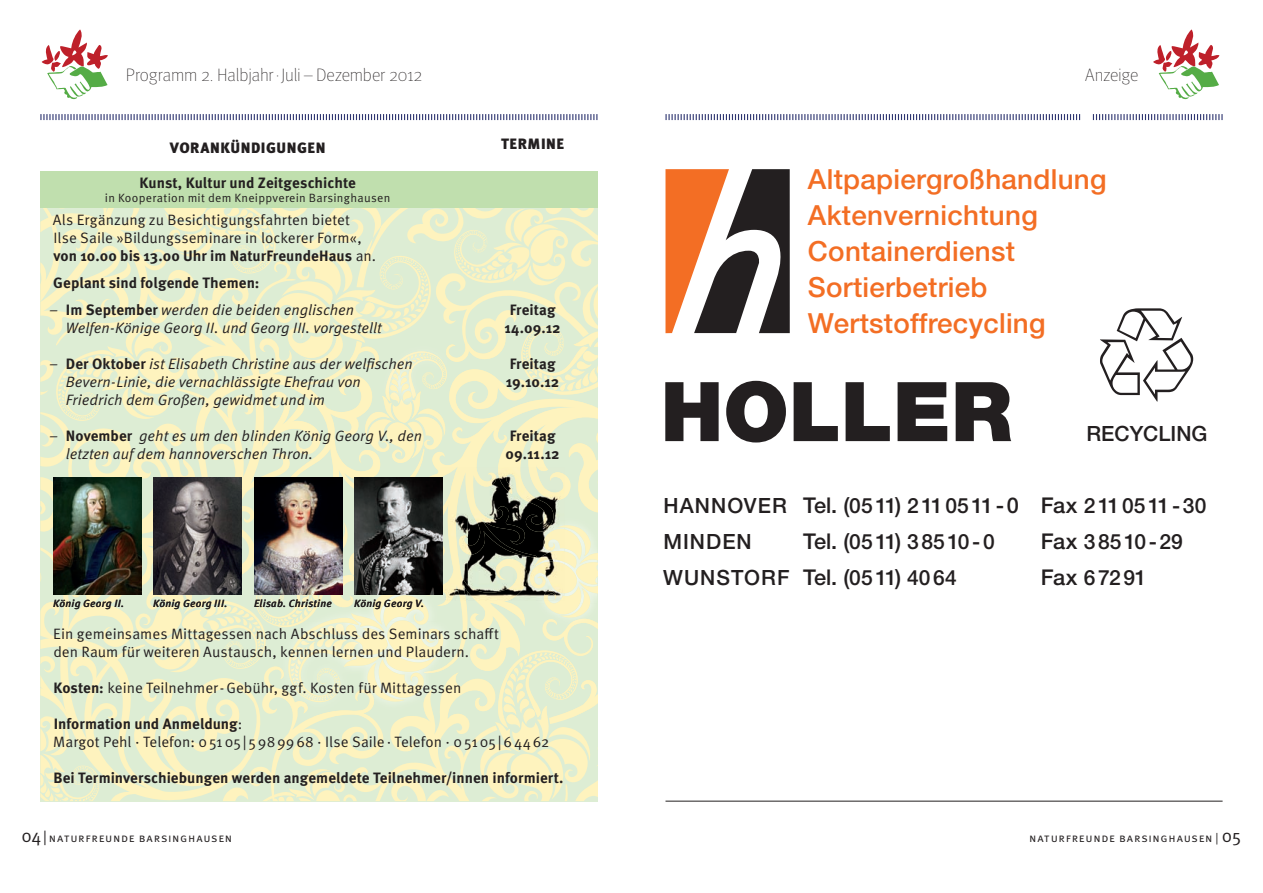
<style>
.page{position:relative;width:1263px;height:893px;background:#fff}
.page>*{position:absolute;margin:0;border:0;box-sizing:border-box;transform-origin:0 0}
.t1{font:900 82.5px "Helvetica Neue LT Std";color:#231f20}
.t2{font:500 27.75px/36px "Helvetica Neue LT Std";letter-spacing:.01em;color:#f36e24}
.t3{font:500 21px/36px "Helvetica Neue LT Std";letter-spacing:.045em;color:#231f20}
.t4{font:500 21px "Helvetica Neue LT Std";letter-spacing:.005em;color:#231f20}
.t5{font:100 18px "Meta";letter-spacing:-.01em;color:#231f20}
.t6{font:15px/18px "Meta Pro";color:#231f20}
.t7{font:italic 15px/18px "Meta Pro";color:#231f20}
.t8{font:700 15px/18px "Meta Pro";color:#231f20}
.t9{font:900 15px "Meta Pro";letter-spacing:.035em;color:#231f20}
.t10{font:12px "Meta Pro";letter-spacing:.05em;color:#231f20}
.t11{font:12px "Meta Pro";letter-spacing:.025em;color:#231f20}
.t12{font:italic 500 10.5px "Meta Pro";letter-spacing:.02em;color:#231f20}
.s1{font-weight:700}
.s2{font-weight:700;font-style:normal}
.s3{font-size:21.75px}
.s4{font-size:18px}
.s5{font-size:15px}
</style>
<div class="page">
<svg style="left:40px;top:207px;width:557px;height:594px;background:#e9eeca"></svg>
<img style="left:500px;top:705px;width:42px;height:12px">
<img style="left:278px;top:594px;width:6px;height:33px">
<img style="left:519px;top:343px;width:78px;height:10px">
<img style="left:542px;top:705px;width:55px;height:12px">
<img style="left:278px;top:697px;width:86px;height:20px">
<img style="left:278px;top:343px;width:227px;height:134px">
<svg style="left:284px;top:353px;width:313px;height:352px;background:#e9eeca"></svg>
<svg style="left:40px;top:114px;width:557px;height:6px"></svg>
<svg style="left:665px;top:114px;width:415px;height:6px"></svg>
<svg style="left:1093px;top:114px;width:129px;height:6px"></svg>
<svg style="left:1153px;top:29px;width:66px;height:70px"></svg>
<div style="left:40px;top:171px;width:557px;height:36px;background:#c0dfae"></div>
<hr style="left:665px;top:801px;width:557px;height:1px;background:#231f20">
<img style="left:53px;top:477px;width:88px;height:117px">
<img style="left:153px;top:477px;width:88px;height:117px">
<img style="left:254px;top:477px;width:88px;height:117px">
<img style="left:354px;top:477px;width:86px;height:117px">
<svg style="left:1100px;top:308px;width:93px;height:94px"></svg>
<svg style="left:665px;top:169px;width:125px;height:164px"></svg>
<svg style="left:41px;top:29px;width:67px;height:70px"></svg>
<img style="left:442px;top:468px;width:123px;height:133px">
<img style="left:529px;top:525px;width:35px;height:76px">
<p class="t5" style="left:126px;top:65px;width:298px">Programm 2. Halbjahr · Juli – Dezember 2012</p>
<p class="t9" style="left:170px;top:138px;width:157px">VORANKÜNDIGUNGEN</p>
<p class="t9" style="left:501px;top:135px;width:64px">TERMINE</p>
<p class="t8" style="left:139px;top:175px;width:218px">Kunst, Kultur und Zeitgeschichte</p>
<p class="t11" style="left:105px;top:190px;width:287px">in Kooperation mit dem Kneippverein Barsinghausen</p>
<p class="t6" style="left:53px;top:211px;width:325px">Als Ergänzung zu Besichtigungsfahrten bietet<br>Ilse Saile »Bildungsseminare in lockerer Form«, <span class="s1">von 10.00 bis 13.00 Uhr im NaturFreundeHaus</span> an.</p>
<p class="t8" style="left:53px;top:274px;width:208px">Geplant sind folgende Themen:</p>
<p class="t7" style="left:66px;top:301px;width:317px;text-indent:-17px">– <span class="s2">Im September</span> werden die beiden englischen<br>Welfen-Könige Georg II. und Georg III. vorgestellt</p>
<p class="t7" style="left:66px;top:355px;width:348px;text-indent:-17px">– <span class="s2">Der Oktober</span> ist Elisabeth Christine aus der welfischen<br>Bevern-Linie, die vernachlässigte Ehefrau von<br>Friedrich dem Großen, gewidmet und im</p>
<p class="t7" style="left:66px;top:427px;width:358px;text-indent:-17px">– <span class="s2">November</span> geht es um den blinden König Georg V., den letzten auf dem hannoverschen Thron.</p>
<p class="t12" style="left:53px;top:596px;width:72px">König Georg II.</p>
<p class="t12" style="left:153px;top:596px;width:76px">König Georg III.</p>
<p class="t12" style="left:254px;top:596px;width:79px">Elisab. Christine</p>
<p class="t12" style="left:354px;top:596px;width:72px">König Georg V.</p>
<p class="t8" style="left:504px;top:301px;width:58px;text-align:center">Freitag<br>14.09.12</p>
<p class="t8" style="left:506px;top:355px;width:55px">Freitag<br>19.10.12</p>
<p class="t8" style="left:506px;top:427px;width:56px">Freitag<br>09.11.12</p>
<p class="t6" style="left:53px;top:625px;width:447px">Ein gemeinsames Mittagessen nach Abschluss des Seminars schafft den Raum für weiteren Austausch, kennen lernen und Plaudern.</p>
<p class="t6" style="left:54px;top:679px;width:409px"><span class="s1">Kosten:</span> keine Teilnehmer - Gebühr, ggf. Kosten für Mittagessen</p>
<p class="t6" style="left:53px;top:715px;width:498px"><span class="s1">Information und Anmeldung</span>:<br>Margot Pehl · Telefon: 0 51 05 | 5 98 99 68 · Ilse Saile · Telefon · 0 51 05 | 6 44 62</p>
<p class="t8" style="left:54px;top:769px;width:511px">Bei Terminverschiebungen werden angemeldete Teilnehmer/innen informiert.</p>
<p class="t5" style="left:1085px;top:65px;width:55px">Anzeige</p>
<h2 class="t2" style="left:808px;top:161px;width:300px">Altpapiergroßhandlung<br>Aktenvernichtung<br>Containerdienst<br>Sortierbetrieb<br>Wertstoffrecycling</h2>
<h1 class="t1" style="left:661px;top:362px;width:353px">HOLLER</h1>
<h3 class="t4" style="left:1086px;top:421px;width:122px">RECYCLING</h3>
<h3 class="t3" style="left:663px;top:487px;width:544px">HANNOVER <span class="s3">Tel. (</span>05 11<span class="s3">)</span> 2 11 05 11 <span class="s3">- 0 Fax</span> 2 11 05 11 - 30<br>MINDEN</h3>
<h3 class="t4" style="left:803px;top:529px;width:193px"><span class="s3">Tel. (</span>05 11<span class="s3">)</span> 3 85 10 - 0</h3>
<h3 class="t4" style="left:1041px;top:529px;width:144px"><span class="s3">Fax</span> 3 85 10 - 29</h3>
<h3 class="t3" style="left:663px;top:559px;width:295px">WUNSTORF <span class="s3">Tel. (</span>05 11<span class="s3">)</span> 40 64</h3>
<h3 class="t4" style="left:1041px;top:565px;width:107px"><span class="s3">Fax</span> 6 72 91</h3>
<p class="t10" style="left:21px;top:830px;width:212px"><span class="s4">04</span> <span class="s5">|</span> NATURFREUNDE bARsiNghAUsEN</p>
<p class="t10" style="left:1029px;top:830px;width:213px">NATURFREUNDE bARsiNghAUsEN | <span class="s4">05</span></p>
</div>
